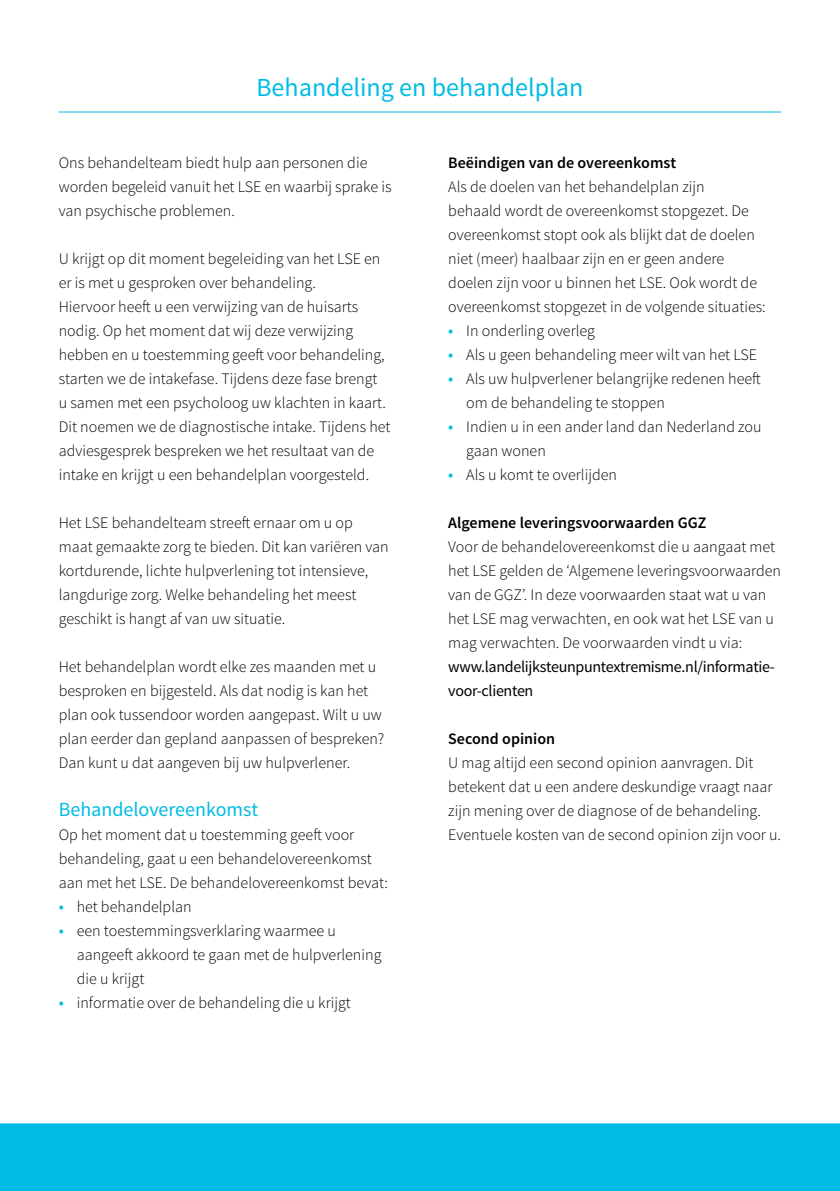
<style>
.page{position:relative;width:840px;height:1191px;background:#fff}
.page>*{position:absolute;margin:0;border:0;box-sizing:border-box;transform-origin:0 0}
.t1{font:26px "Source Sans Pro";color:#00bce4}
.t2{font:20px "Source Sans Pro";color:#00bce4}
.t3{font:300 16px/24px "Source Sans Pro";color:#000}
.t4{font:600 16px "Source Sans Pro";color:#000}
.t5{font:16px/24px "Source Sans Pro";letter-spacing:-.02em;color:#000}
.s1{font-weight:400;font-size:17px;color:#00bce4}
</style>
<div class="page">
<hr style="left:59px;top:111px;width:721px;height:1px;background:#00bce4">
<div style="left:0;top:1123px;width:839px;height:68px;background:#00bce4"></div>
<h1 class="t1" style="left:256px;top:71px;width:328px">Behandeling en behandelplan</h1>
<p class="t3" style="left:59px;top:151px;width:334px">Ons behandelteam biedt hulp aan personen die worden begeleid vanuit het LSE en waarbij sprake is van psychische problemen.</p>
<p class="t3" style="left:59px;top:247px;width:333px">U krijgt op dit moment begeleiding van het LSE en er is met u gesproken over behandeling.<br>Hiervoor heeft u een verwijzing van de huisarts nodig. Op het moment dat wij deze verwijzing hebben en u toestemming geeft voor behandeling, starten we de intakefase. Tijdens deze fase brengt<br>u samen met een psycholoog uw klachten in kaart.<br>Dit noemen we de diagnostische intake. Tijdens het adviesgesprek bespreken we het resultaat van de intake en krijgt u een behandelplan voorgesteld.</p>
<p class="t3" style="left:59px;top:511px;width:331px">Het LSE behandelteam streeft ernaar om u op maat gemaakte zorg te bieden. Dit kan variëren van kortdurende, lichte hulpverlening tot intensieve, langdurige zorg. Welke behandeling het meest geschikt is hangt af van uw situatie.</p>
<p class="t3" style="left:59px;top:655px;width:327px">Het behandelplan wordt elke zes maanden met u besproken en bijgesteld. Als dat nodig is kan het plan ook tussendoor worden aangepast. Wilt u uw plan eerder dan gepland aanpassen of bespreken?<br>Dan kunt u dat aangeven bij uw hulpverlener.</p>
<p class="t2" style="left:59px;top:797px;width:201px">Behandelovereenkomst</p>
<p class="t3" style="left:59px;top:823px;width:330px">Op het moment dat u toestemming geeft voor behandeling, gaat u een behandelovereenkomst aan met het LSE. De behandelovereenkomst bevat:</p>
<p class="t3" style="left:59px;top:895px;width:134px"><span class="s1">•</span> het behandelplan</p>
<p class="t3" style="left:77px;top:919px;width:306px;text-indent:-18px"><span class="s1">•</span> een toestemmingsverklaring waarmee u aangeeft akkoord te gaan met de hulpverlening die u krijgt</p>
<p class="t3" style="left:59px;top:991px;width:293px"><span class="s1">•</span> informatie over de behandeling die u krijgt</p>
<p class="t4" style="left:448px;top:153px;width:229px">Beëindigen van de overeenkomst</p>
<p class="t3" style="left:448px;top:175px;width:319px">Als de doelen van het behandelplan zijn<br>behaald wordt de overeenkomst stopgezet. De overeenkomst stopt ook als blijkt dat de doelen niet (meer) haalbaar zijn en er geen andere doelen zijn voor u binnen het LSE. Ook wordt de overeenkomst stopgezet in de volgende situaties:</p>
<p class="t3" style="left:448px;top:319px;width:148px"><span class="s1">•</span> In onderling overleg</p>
<p class="t3" style="left:448px;top:343px;width:310px"><span class="s1">•</span> Als u geen behandeling meer wilt van het LSE</p>
<p class="t3" style="left:466px;top:367px;width:296px;text-indent:-18px"><span class="s1">•</span> Als uw hulpverlener belangrijke redenen heeft om de behandeling te stoppen</p>
<p class="t3" style="left:466px;top:415px;width:296px;text-indent:-18px"><span class="s1">•</span> Indien u in een ander land dan Nederland zou gaan wonen</p>
<p class="t3" style="left:448px;top:463px;width:170px"><span class="s1">•</span> Als u komt te overlijden</p>
<p class="t4" style="left:448px;top:513px;width:259px">Algemene leveringsvoorwaarden GGZ</p>
<p class="t3" style="left:448px;top:535px;width:334px">Voor de behandelovereenkomst die u aangaat met het LSE gelden de ‘Algemene leveringsvoorwaarden van de GGZ’. In deze voorwaarden staat wat u van het LSE mag verwachten, en ook wat het LSE van u mag verwachten. De voorwaarden vindt u via:</p>
<p class="t5" style="left:448px;top:655px;width:328px">www.landelijksteunpuntextremisme.nl/informatie&shy;voor-clienten</p>
<p class="t4" style="left:448px;top:729px;width:108px">Second opinion</p>
<p class="t3" style="left:448px;top:751px;width:334px">U mag altijd een second opinion aanvragen. Dit betekent dat u een andere deskundige vraagt naar zijn mening over de diagnose of de behandeling.<br>Eventuele kosten van de second opinion zijn voor u.</p>
</div>
